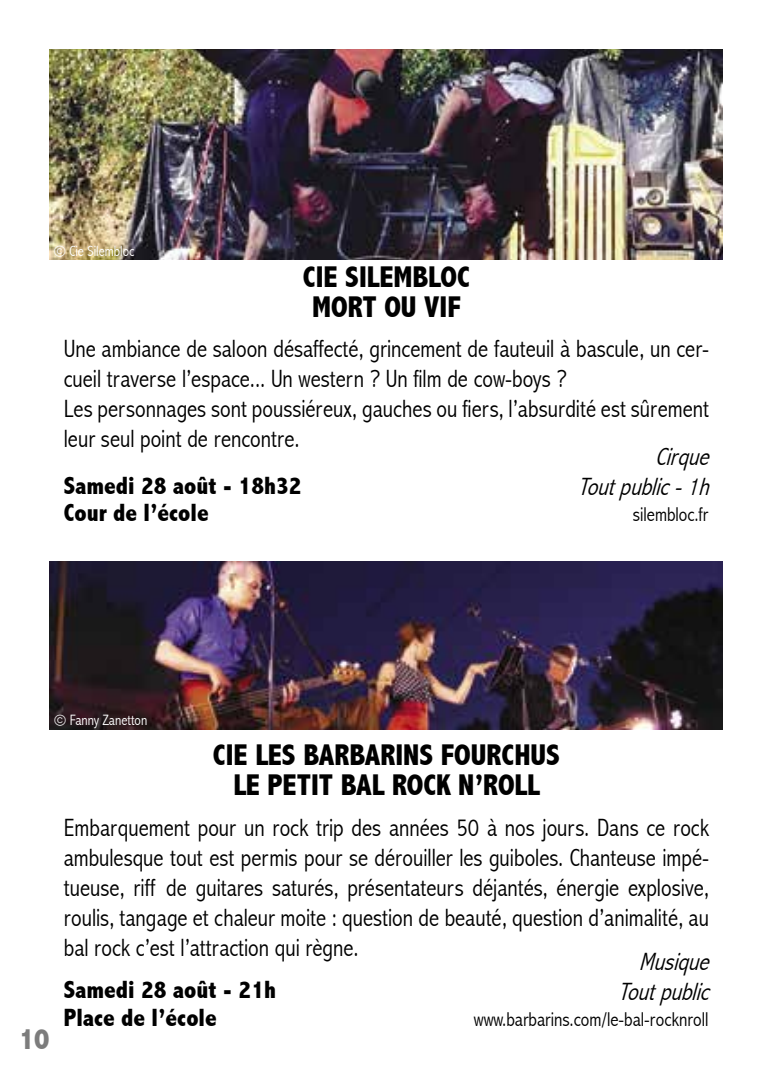
<style>
.page{position:relative;width:773px;height:1078px;background:#fff}
.page>*{position:absolute;margin:0;border:0;box-sizing:border-box;transform-origin:0 0}
.t1{font:800 condensed 30px/30px "Abadi";color:#000;text-align:center}
.t2{font:800 condensed 30px "Abadi";color:#7c7c7c}
.t3{font:300 condensed 25px/30px "Abadi";color:#000}
.t4{font:800 condensed 25px/27.5px "Abadi";color:#000}
.t5{font:italic 300 condensed 25px/30px "Abadi";color:#000;text-align:right}
.t6{font:300 condensed 20px "Abadi";color:#000}
.t7{font:300 condensed 15px "Abadi";color:#fff}
</style>
<div class="page">
<img style="left:50px;top:50px;width:672px;height:209px">
<img style="left:50px;top:561px;width:672px;height:168px">
<p class="t7" style="left:54px;top:242px;width:82px">© Cie Silembloc</p>
<p class="t1" style="left:303px;top:262px;width:169px">CIE SILEMBLOC<br>MORT OU VIF</p>
<p class="t3" style="left:64px;top:334px;width:646px">Une ambiance de saloon désaffecté, grincement de fauteuil à bascule, un cer&shy;cueil traverse l’espace... Un western ? Un film de cow-boys ?<br>Les personnages sont poussiéreux, gauches ou fiers, l’absurdité est sûrement leur seul point de rencontre.</p>
<p class="t4" style="left:64px;top:471px;width:239px">Samedi 28 août - 18h32<br>Cour de l’école</p>
<p class="t5" style="left:577px;top:442px;width:140px">Cirque<br>Toutpublic-1h</p>
<p class="t6" style="left:633px;top:502px;width:77px">silembloc.fr</p>
<p class="t7" style="left:54px;top:711px;width:94px">© Fanny Zanetton</p>
<p class="t1" style="left:213px;top:740px;width:348px">CIE LES BARBARINS FOURCHUS<br>LE PETIT BAL ROCK N’ROLL</p>
<p class="t2" style="left:19px;top:1021px;width:32px">10</p>
<p class="t3" style="left:64px;top:812px;width:646px;text-align:justify">Embarquement pour un rock trip des années 50 à nos jours. Dans ce rock ambulesque tout est permis pour se dérouiller les guiboles. Chanteuse impé&shy;tueuse, riff de guitares saturés, présentateurs déjantés, énergie explosive, roulis, tangage et chaleur moite : question de beauté, question d’animalité, au bal rock c’est l’attraction qui règne.</p>
<p class="t4" style="left:64px;top:975px;width:214px">Samedi 28 août - 21h<br>Place de l’école</p>
<p class="t5" style="left:618px;top:946px;width:100px">Musique<br>Toutpublic</p>
<p class="t6" style="left:474px;top:1007px;width:236px">www.barbarins.com/le-bal-rocknroll</p>
</div>
